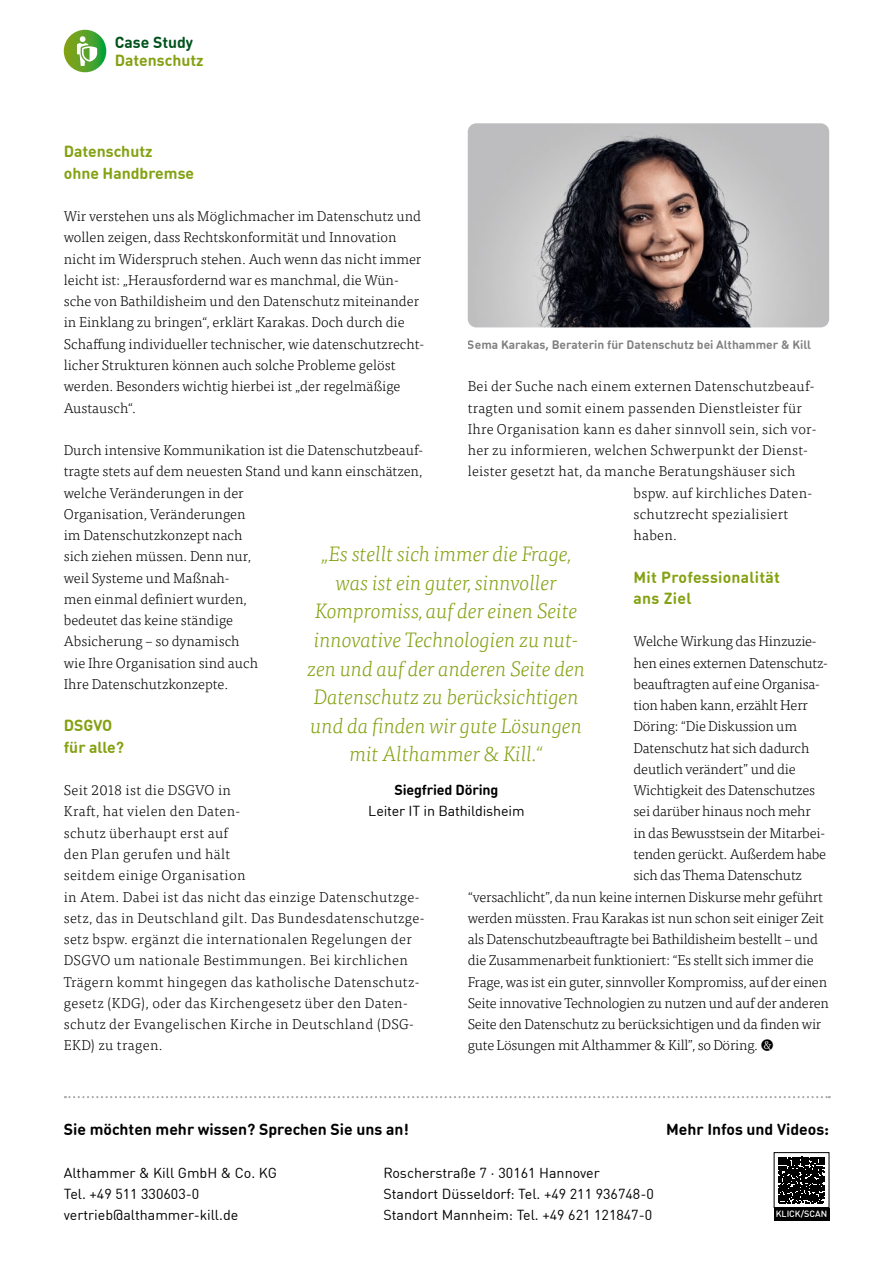
<style>
.page{position:relative;width:893px;height:1263px;background:#fff}
.page>*{position:absolute;margin:0;border:0;box-sizing:border-box;transform-origin:0 0}
.t1{font:italic 300 21px/28.5px "Tisa Pro";letter-spacing:-.01em;color:#83a111;text-align:center}
.t2{font:700 15.75px "DIN Round OT";color:#000}
.t3{font:700 15.75px/21.3px "DIN Round OT";color:#83a111}
.t4{font:700 15.75px/21.3px "DIN Round OT";letter-spacing:.02em;color:#83a111}
.t5{font:700 15.75px "DIN Round OT";color:#00521c}
.t6{font:300 14.25px/21.3px "Tisa Pro";color:#000}
.t7{font:300 14.25px/21.3px "Tisa Pro";letter-spacing:.025em;color:#000}
.t8{font:300 14.25px "Tisa Pro";letter-spacing:.02em;color:#000}
.t9{font:14.25px/21.3px "DIN Round OT";color:#000}
.t10{font:700 14.25px "DIN Round OT";letter-spacing:-.01em;color:#000}
.t11{font:700 12px "DIN Round OT";color:#000}
.t12{font:500 9px "DIN Round OT";color:#fff}
</style>
<div class="page">
<svg style="left:64px;top:30px;width:42px;height:42px"></svg>
<svg style="left:77px;top:36px;width:20px;height:30px"></svg>
<svg style="left:65px;top:1096px;width:765px;height:2px"></svg>
<svg style="left:778px;top:1157px;width:47px;height:46px;background:#232323"></svg>
<div style="left:774px;top:1152px;width:55px;height:56px;border:1px solid #000"></div>
<div style="left:774px;top:1208px;width:55px;height:12px;background:#000"></div>
<img style="left:468px;top:123px;width:361px;height:204px">
<p class="t5" style="left:115px;top:32px;width:80px">Case Study</p>
<p class="t3" style="left:115px;top:50px;width:90px">Datenschutz</p>
<p class="t3" style="left:64px;top:141px;width:132px">Datenschutz<br>ohne Handbremse</p>
<p class="t6" style="left:64px;top:205px;width:362px">Wir verstehen uns als Möglichmacher im Datenschutz und wollen zeigen, dass Rechtskonformität und Innovation nicht im Widerspruch stehen. Auch wenn das nicht immer leicht ist: „Herausfordernd war es manchmal, die Wün&shy;sche von Bathildisheim und den Datenschutz miteinander in Einklang zu bringen“, erklärt Karakas. Doch durch die Schaffung individueller technischer, wie datenschutzrecht&shy;licher Strukturen können auch solche Probleme gelöst werden. Besonders wichtig hierbei ist „der regelmäßige Austausch“.</p>
<p class="t6" style="left:64px;top:439px;width:361px">Durch intensive Kommunikation ist die Datenschutzbeauf&shy;tragte stets auf dem neuesten Stand und kann einschätzen, welche Veränderungen in der<br>Organisation, Veränderungen<br>im Datenschutzkonzept nach<br>sich ziehen müssen. Denn nur,<br>weil Systeme und Maßnah-<br>men einmal definiert wurden,<br>bedeutet das keine ständige<br>Absicherung – so dynamisch<br>wie Ihre Organisation sind auch<br>Ihre Datenschutzkonzepte.</p>
<p class="t3" style="left:64px;top:715px;width:62px">DSGVO für alle?</p>
<p class="t7" style="left:64px;top:779px;width:362px">Seit 2018 ist die DSGVO in<br>Kraft, hat vielen den Daten-<br>schutz überhaupt erst auf<br>den Plan gerufen und hält<br>seitdem einige Organisation<br>in Atem. Dabei ist das nicht das einzige Datenschutzge&shy;setz, das in Deutschland gilt. Das Bundesdatenschutzge&shy;setz bspw. ergänzt die internationalen Regelungen der DSGVO um nationale Bestimmungen. Bei kirchlichen Trägern kommt hingegen das katholische Datenschutz&shy;gesetz (KDG), oder das Kirchengesetz über den Daten&shy;schutz der Evangelischen Kirche in Deutschland (DSG-EKD) zu tragen.</p>
<p class="t11" style="left:468px;top:336px;width:345px">Sema Karakas, Beraterin für Datenschutz bei Althammer &amp; Kill</p>
<p class="t8" style="left:468px;top:376px;width:348px">Bei der Suche nach einem externen Datenschutzbeauf-</p>
<p class="t8" style="left:468px;top:398px;width:336px">tragten und somit einem passenden Dienstleister für</p>
<p class="t8" style="left:468px;top:419px;width:350px">Ihre Organisation kann es daher sinnvoll sein, sich vor-</p>
<p class="t8" style="left:468px;top:440px;width:342px">her zu informieren, welchen Schwerpunkt der Dienst-</p>
<p class="t8" style="left:468px;top:461px;width:329px">leister gesetzt hat, da manche Beratungshäuser sich</p>
<p class="t8" style="left:634px;top:483px;width:180px">bspw. auf kirchliches Daten-</p>
<p class="t8" style="left:634px;top:504px;width:156px">schutzrecht spezialisiert</p>
<p class="t6" style="left:634px;top:524px;width:45px">haben.</p>
<p class="t4" style="left:634px;top:566px;width:148px">Mit Professionalität ans Ziel</p>
<p class="t6" style="left:634px;top:630px;width:185px">Welche Wirkung das Hinzuzie-</p>
<p class="t6" style="left:634px;top:651px;width:196px">hen eines externen Datenschutz-</p>
<p class="t6" style="left:634px;top:673px;width:188px">beauftragten auf eine Organisa-</p>
<p class="t6" style="left:634px;top:694px;width:176px">tion haben kann, erzählt Herr</p>
<p class="t6" style="left:634px;top:715px;width:165px">Döring: “Die Diskussion um</p>
<p class="t6" style="left:634px;top:736px;width:177px">Datenschutz hat sich dadurch</p>
<p class="t6" style="left:634px;top:758px;width:164px">deutlich verändert” und die</p>
<p class="t6" style="left:634px;top:779px;width:183px">Wichtigkeit des Datenschutzes</p>
<p class="t6" style="left:634px;top:800px;width:179px">sei darüber hinaus noch mehr</p>
<p class="t6" style="left:634px;top:821px;width:193px">in das Bewusstsein der Mitarbei-</p>
<p class="t6" style="left:634px;top:843px;width:194px">tenden gerückt. Außerdem habe</p>
<p class="t6" style="left:634px;top:864px;width:170px">sich das Thema Datenschutz</p>
<p class="t6" style="left:468px;top:885px;width:357px">“versachlicht”, da nun keine internen Diskurse mehr geführt</p>
<p class="t6" style="left:468px;top:906px;width:358px">werden müssten. Frau Karakas ist nun schon seit einiger Zeit</p>
<p class="t6" style="left:468px;top:928px;width:352px">als Datenschutzbeauftragte bei Bathildisheim bestellt – und</p>
<p class="t6" style="left:468px;top:949px;width:347px">die Zusammenarbeit funktioniert: “Es stellt sich immer die</p>
<p class="t6" style="left:468px;top:970px;width:361px">Frage, was ist ein guter, sinnvoller Kompromiss, auf der einen</p>
<p class="t6" style="left:468px;top:991px;width:363px">Seite innovative Technologien zu nutzen und auf der anderen</p>
<p class="t6" style="left:468px;top:1013px;width:355px">Seite den Datenschutz zu berücksichtigen und da finden wir</p>
<p class="t6" style="left:468px;top:1034px;width:292px">gute Lösungen mit Althammer &amp; Kill”, so Döring.</p>
<p class="t1" style="left:307px;top:539px;width:280px">„Es stellt sich immer die Frage, was ist ein guter, sinnvoller<br>Kompromiss, auf der einen Seite innovative Technologien zu nut&shy;zen und auf der anderen Seite den<br>Datenschutz zu berücksichtigen und da finden wir gute Lösungen mit Althammer &amp; Kill.“</p>
<p class="t10" style="left:394px;top:781px;width:105px">Siegfried Döring</p>
<p class="t9" style="left:368px;top:800px;width:158px">Leiter IT in Bathildisheim</p>
<p class="t2" style="left:64px;top:1119px;width:347px">Sie möchten mehr wissen? Sprechen Sie uns an!</p>
<p class="t2" style="left:666px;top:1119px;width:165px">Mehr Infos und Videos:</p>
<p class="t9" style="left:64px;top:1162px;width:215px">Althammer &amp; Kill GmbH &amp; Co. KG<br>Tel. +49 511 330603-0 vertrieb@althammer-kill.de</p>
<p class="t9" style="left:383px;top:1162px;width:272px">Roscherstraße 7 · 30161 Hannover<br>Standort Düsseldorf: Tel. +49 211 936748-0<br>Standort Mannheim: Tel. +49 621 121847-0</p>
<p class="t12" style="left:776px;top:1208px;width:53px">KLICK/SCAN</p>
</div>
